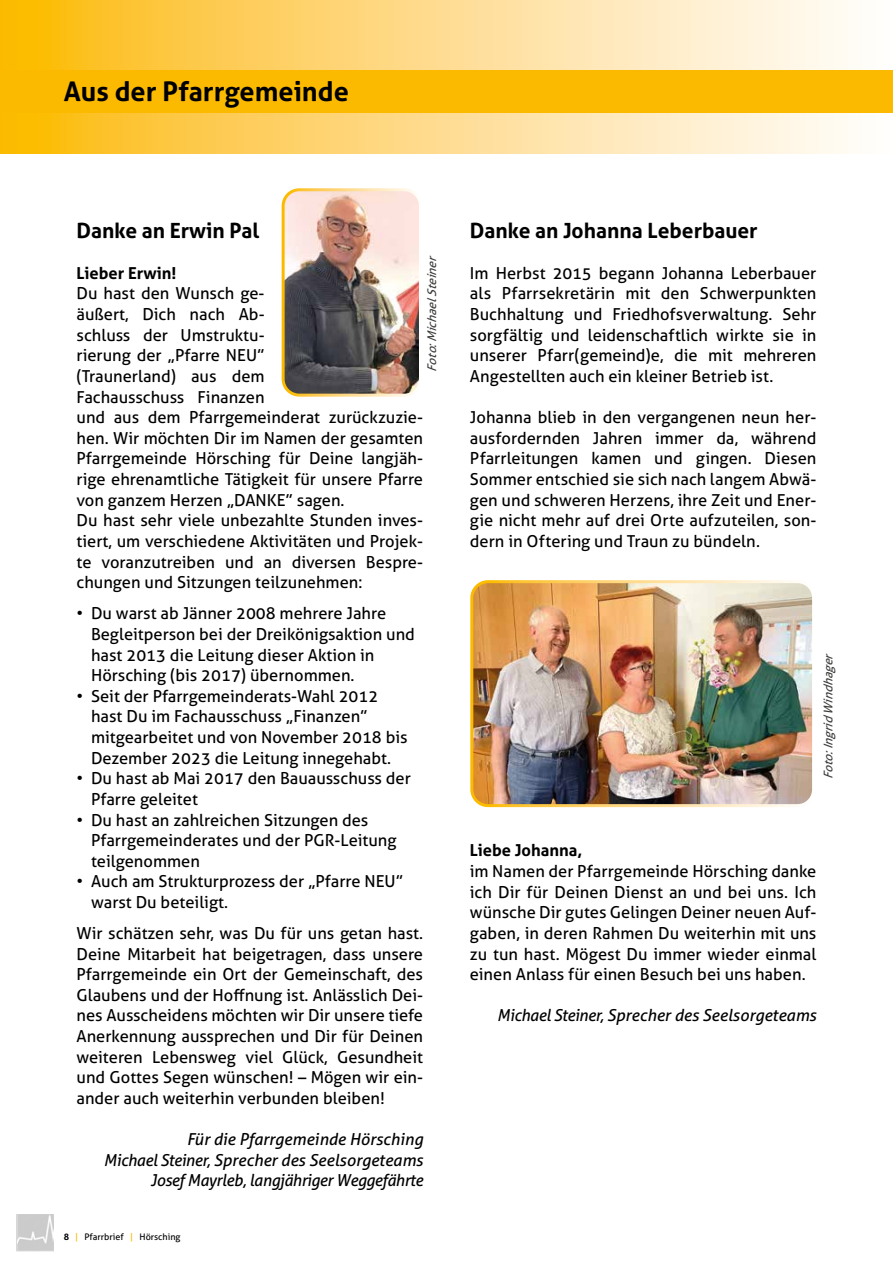
<style>
.page{position:relative;width:893px;height:1263px;background:#fff}
.page>*{position:absolute;margin:0;border:0;box-sizing:border-box;transform-origin:0 0}
.t1{font:700 27px "Aller";color:#000}
.t2{font:700 21px "Aller";color:#000}
.t3{font:16.5px/20.7px "Aller";color:#000}
.t4{font:italic 16.5px/20.7px "Aller";letter-spacing:-.02em;color:#000;text-align:right}
.t5{font:italic 16.5px "Aller";color:#000}
.t6{font:700 16.5px "Aller";color:#000}
.t7{font:italic 12px "Aller";color:#3c3c3b}
.t8{font:9px "Aller";color:#000}
.s1{font-weight:700}
.s2{color:#fbba00}
</style>
<div class="page">
<svg style="left:0;top:0;width:848px;height:153px;background:#feda86"></svg>
<div style="left:0;top:70px;width:893px;height:43px;background:#fbba00"></div>
<img style="left:16px;top:1214px;width:37px;height:38px">
<img style="left:474px;top:584px;width:337px;height:219px">
<div style="left:470px;top:580px;width:345px;height:227px;border:3px solid #fff;border-radius:16px"></div>
<img style="left:286px;top:192px;width:132px;height:201px">
<div style="left:282px;top:188px;width:140px;height:209px;border:3px solid #fff;border-radius:16px"></div>
<h1 class="t1" style="left:64px;top:75px;width:287px">Aus der Pfarrgemeinde</h1>
<p class="t2" style="left:77px;top:217px;width:184px">Danke an Erwin Pal</p>
<p class="t6" style="left:77px;top:263px;width:101px">Lieber Erwin!</p>
<p class="t3" style="left:77px;top:283px;width:348px">Du hast den Wunsch ge-<br>äußert, Dich nach Ab-<br>schluss der Umstruktu-<br>rierung der „Pfarre NEU”<br>(Traunerland) aus dem<br>Fachausschuss Finanzen<br>und aus dem Pfarrgemeinderat zurückzuzie&shy;hen. Wir möchten Dir im Namen der gesamten Pfarrgemeinde Hörsching für Deine langjäh&shy;rige ehrenamtliche Tätigkeit für unsere Pfarre von ganzem Herzen „DANKE” sagen.<br>Du hast sehr viele unbezahlte Stunden inves&shy;tiert, um verschiedene Aktivitäten und Projek&shy;te voranzutreiben und an diversen Bespre&shy;chungen und Sitzungen teilzunehmen:</p>
<p class="t3" style="left:91px;top:603px;width:325px;text-indent:-15px">• Du warst ab Jänner 2008 mehrere Jahre Begleitperson bei der Dreikönigsaktion und hast 2013 die Leitung dieser Aktion in Hörsching (bis 2017) übernommen.</p>
<p class="t3" style="left:91px;top:686px;width:318px;text-indent:-15px">• Seit der Pfarrgemeinderats-Wahl 2012 hast Du im Fachausschuss „Finanzen” mitgearbeitet und von November 2018 bis Dez ember 2023 die Leitung innegehabt.</p>
<p class="t3" style="left:91px;top:768px;width:321px;text-indent:-15px">• Du hast ab Mai 2017 den Bauausschuss der<br>Pfarre geleitet</p>
<p class="t3" style="left:91px;top:809px;width:307px;text-indent:-15px">• Du hast an zahlreichen Sitzungen des<br>Pfarrgemeinderates und der PGR-Leitung teilgenommen</p>
<p class="t3" style="left:91px;top:871px;width:314px;text-indent:-15px">• Auch am Strukturprozess der „Pfarre NEU” warst Du beteiligt.</p>
<p class="t3" style="left:77px;top:923px;width:348px;text-align:justify">Wir schätzen sehr, was Du für uns getan hast.<br>Deine Mitarbeit hat beigetragen, dass unsere Pfarrgemeinde ein Ort der Gemeinschaft, des Glaubens und der Hoffnung ist. Anlässlich Dei&shy;nes Ausscheidens möchten wir Dir unsere tiefe Anerkennung aussprechen und Dir für Deinen weiteren Lebensweg viel Glück, Gesundheit und Gottes Segen wünschen! – Mögen wir ein&shy;ander auch weiterhin verbunden bleiben!</p>
<p class="t4" style="left:104px;top:1129px;width:321px">Für die Pfarrgemeinde Hörsching<br>Michael Steiner, Sprecher des Seelsorgeteams<br>Josef Mayrleb, langjähriger Weggefährte</p>
<p class="t7" style="left:424px;top:371px;width:121px;rotate:-90deg">Foto:MichaelSteiner</p>
<p class="t8" style="left:64px;top:1231px;width:118px"><span class="s1">8</span> <span class="s2">|</span> Pfarrbrief <span class="s2">|</span> Hörsching</p>
<p class="t2" style="left:470px;top:217px;width:289px">Danke an Johanna Leberbauer</p>
<p class="t3" style="left:470px;top:263px;width:348px;text-align:justify">Im Herbst 2015 begann Johanna Leberbauer als Pfarrsekretärin mit den Schwerpunkten Buchhaltung und Friedhofsverwaltung. Sehr sorgfältig und leidenschaftlich wirkte sie in unserer Pfarr(gemeind)e, die mit mehreren Angestellten auch ein kleiner Betrieb ist.</p>
<p class="t3" style="left:470px;top:407px;width:348px;text-align:justify">Johanna blieb in den vergangenen neun her&shy;ausfordernden Jahren immer da, während Pfarrleitungen kamen und gingen. Diesen Sommer entschied sie sich nach langem Abwä&shy;gen und schweren Herzens, ihre Zeit und Ener&shy;gie nicht mehr auf drei Orte aufzuteilen, son&shy;dern in Oftering und Traun zu bündeln.</p>
<p class="t7" style="left:821px;top:779px;width:130px;rotate:-90deg">Foto:IngridWindhager</p>
<p class="t6" style="left:470px;top:840px;width:114px">Liebe Johanna,</p>
<p class="t3" style="left:470px;top:861px;width:348px;text-align:justify">im Namen der Pfarrgemeinde Hörsching danke ich Dir für Deinen Dienst an und bei uns. Ich wünsche Dir gutes Gelingen Deiner neuen Auf&shy;gaben, in deren Rahmen Du weiterhin mit uns zu tun hast. Mögest Du immer wieder einmal einen Anlass für einen Besuch bei uns haben.</p>
<p class="t5" style="left:497px;top:1005px;width:321px">Michael Steiner, Sprecher des Seelsorgeteams</p>
</div>
